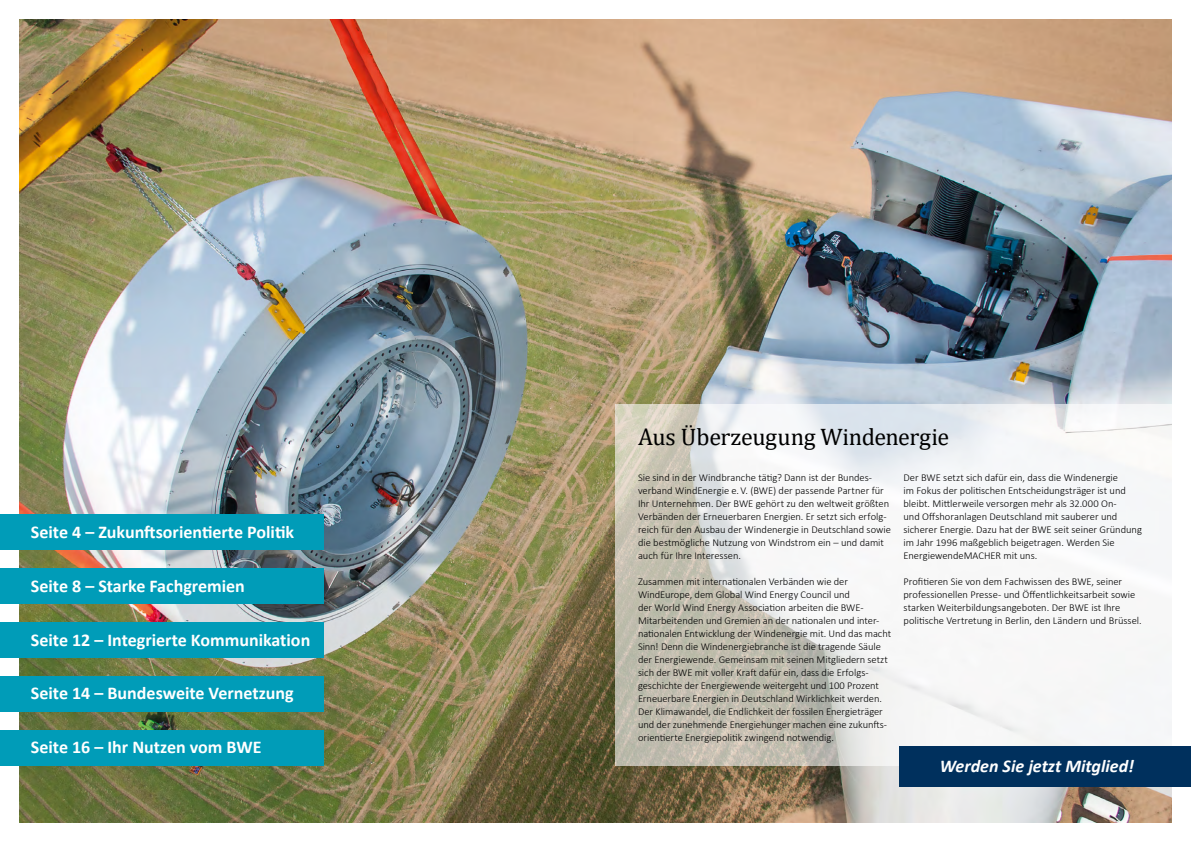
<style>
.page{position:relative;width:1191px;height:842px;background:#fff}
.page>*{position:absolute;margin:0;border:0;box-sizing:border-box;transform-origin:0 0}
.t1{font:24px "Cambria";letter-spacing:-.015em;color:#000}
.t2{font:700 18px "Calibri";color:#fff}
.t3{font:italic 700 18px "Calibri";color:#fff}
.t4{font:300 10.5px/13px "Calibri";letter-spacing:-.005em;color:#000}
</style>
<div class="page">
<img style="left:20px;top:20px;width:1151px;height:802px">
<div style="left:0;top:514px;width:324px;height:36px;background:#009cb8"></div>
<div style="left:0;top:568px;width:324px;height:36px;background:#009cb8"></div>
<div style="left:0;top:622px;width:324px;height:36px;background:#009cb8"></div>
<div style="left:0;top:676px;width:324px;height:36px;background:#009cb8"></div>
<div style="left:0;top:730px;width:324px;height:36px;background:#009cb8"></div>
<svg style="left:615px;top:404px;width:557px;height:362px;fill:#f5f6f7"></svg>
<div style="left:899px;top:746px;width:292px;height:41px;background:#00305d"></div>
<h2 class="t2" style="left:31px;top:520px;width:265px">Seite 4 – Zukunftsorientierte Politik</h2>
<h2 class="t2" style="left:31px;top:573px;width:215px">Seite 8 – Starke Fachgremien</h2>
<h2 class="t2" style="left:31px;top:627px;width:281px">Seite 12 – Integrierte Kommunikation</h2>
<h2 class="t2" style="left:31px;top:680px;width:264px">Seite 14 – Bundesweite Vernetzung</h2>
<h2 class="t2" style="left:31px;top:734px;width:232px">Seite 16 – Ihr Nutzen vom BWE</h2>
<h1 class="t1" style="left:638px;top:423px;width:313px">Aus Überzeugung Windenergie</h1>
<p class="t4" style="left:638px;top:471px;width:254px">Sie sind in der Windbranche tätig? Dann ist der Bundes&shy;verband WindEnergie e. V. (BWE) der passende Partner für Ihr Unternehmen. Der BWE gehört zu den weltweit größten Verbänden der Erneuerbaren Energien. Er setzt sich erfolg&shy;reich für den Ausbau der Windenergie in Deutschland sowie die bestmögliche Nutzung von Windstrom ein – und damit auch für Ihre Interessen.</p>
<p class="t4" style="left:638px;top:575px;width:255px">Zusammen mit internationalen Verbänden wie der WindEurope, dem Global Wind Energy Council und<br>der World Wind Energy Association arbeiten die BWE-Mitarbeitenden und Gremien an der nationalen und inter&shy;nationalen Entwicklung der Windenergie mit. Und das macht Sinn! Denn die Windenergiebranche ist die tragende Säule der Energiewende. Gemeinsam mit seinen Mitgliedern setzt sich der BWE mit voller Kraft dafür ein, dass die Erfolgs&shy;geschichte der Energiewende weitergeht und 100 Prozent Erneuerbare Energien in Deutschland Wirklichkeit werden.<br>Der Klimawandel, die Endlichkeit der fossilen Energieträger und der zunehmende Energiehunger machen eine zukunfts&shy;orientierte Energiepolitik zwingend notwendig.</p>
<p class="t4" style="left:903px;top:471px;width:240px">Der BWE setzt sich dafür ein, dass die Windenergie<br>im Fokus der politischen Entscheidungsträger ist und bleibt. Mittlerweile versorgen mehr als 32.000 On-<br>und Offshoranlagen Deutschland mit sauberer und sicherer Energie. Dazu hat der BWE seit seiner Gründung im Jahr 1996 maßgeblich beigetragen. Werden Sie EnergiewendeMACHER mit uns.</p>
<p class="t4" style="left:903px;top:575px;width:240px">Profitieren Sie von dem Fachwissen des BWE, seiner professionellen Presse- und Öffentlichkeitsarbeit sowie starken Weiterbildungsangeboten. Der BWE ist Ihre politische Vertretung in Berlin, den Ländern und Brüssel.</p>
<h2 class="t3" style="left:940px;top:753px;width:196px">Werden Sie jetzt Mitglied!</h2>
</div>
